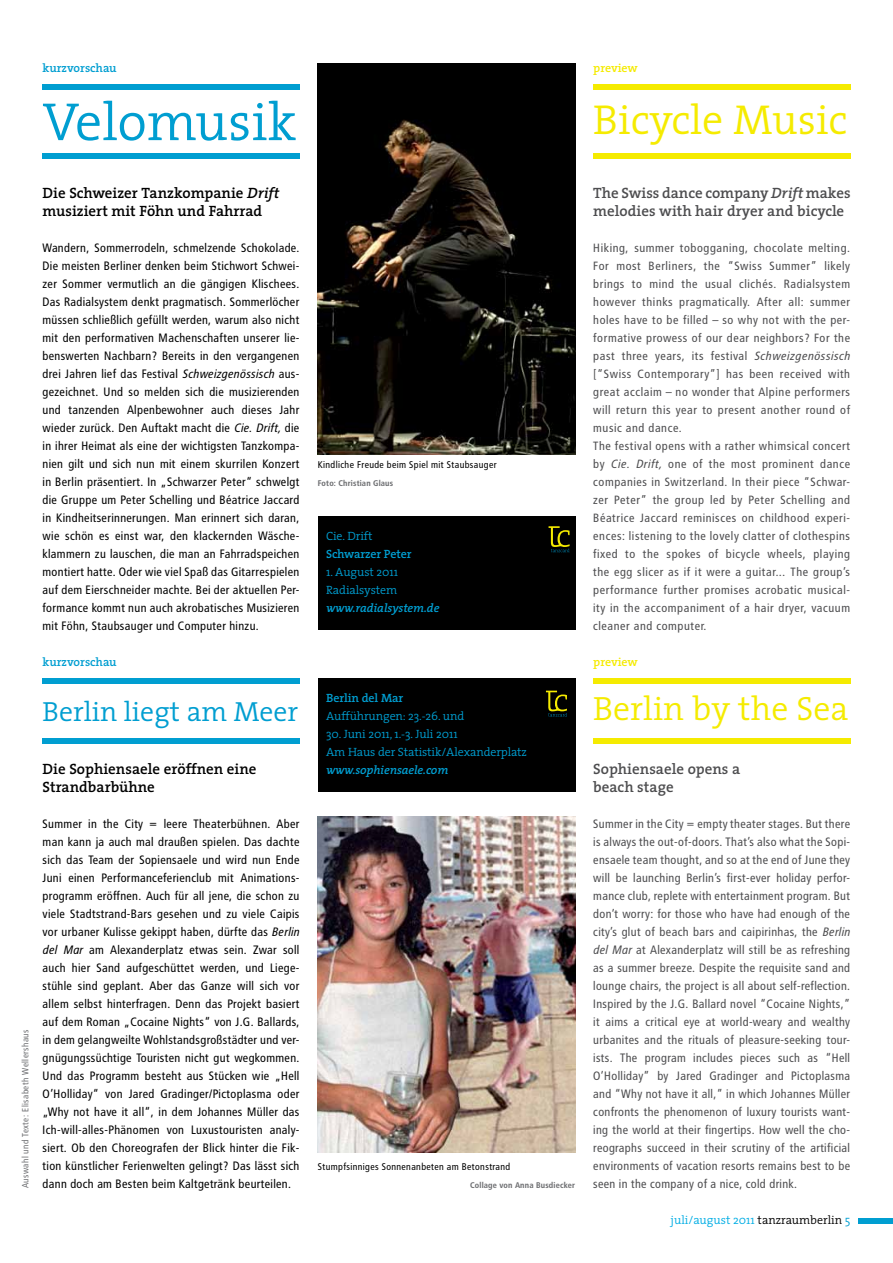
<style>
.page{position:relative;width:893px;height:1263px;background:#fff}
.page>*{position:absolute;margin:0;border:0;box-sizing:border-box;transform-origin:0 0}
.t1{font:300 54px "The Serif";color:#009ed1}
.t2{font:300 42px "The Serif";color:#f5eb00}
.t3{font:300 33.75px "The Serif";color:#f5eb00}
.t4{font:300 27.75px "The Serif";color:#009ed1}
.t5{font:600 15px/18px "The Serif";color:#000}
.t6{font:600 15px/18px "The Serif";color:#4d4d4f}
.t7{font:12.15px/18px "Transit Print OT";letter-spacing:-.01em;color:#000;text-align:justify}
.t8{font:12.15px/18px "Transit Print OT";letter-spacing:-.01em;color:#4d4d4f;text-align:justify}
.t9{font:12px/18px "Transit Print OT";letter-spacing:.01em;color:#4d4d4f}
.t10{font:300 12px/18px "The Serif";letter-spacing:-.01em;color:#009ed1}
.t11{font:600 12px "The Serif";letter-spacing:-.01em;color:#009ed1}
.t12{font:italic 600 12px "The Serif";letter-spacing:-.01em;color:#009ed1}
.t13{font:300 12px "The Serif";color:#00ade4}
.t14{font:600 12px "The Serif";color:#f5eb00}
.t15{font:9.75px "Transit Print OT";color:#000}
.t16{font:9px "Transit Print OT";letter-spacing:.01em;color:#6d6e71}
.t17{font:8.25px "Transit Print OT Bld";color:#6d6e71}
.s1{font-style:italic}
.s2{color:#000}
.s3{color:#009ed1}
</style>
<div class="page">
<div style="left:858px;top:1218px;width:35px;height:6px;background:#009ed1"></div>
<img style="left:318px;top:64px;width:257px;height:390px">
<div style="left:318px;top:517px;width:257px;height:113px;background:#000"></div>
<div style="left:318px;top:678px;width:257px;height:114px;background:#000"></div>
<svg style="left:549px;top:526px;width:21px;height:26px"></svg>
<svg style="left:546px;top:691px;width:21px;height:26px"></svg>
<img style="left:318px;top:816px;width:257px;height:336px">
<div style="left:43px;top:153px;width:257px;height:5px;background:#009ed1"></div>
<div style="left:43px;top:84px;width:257px;height:6px;background:#009ed1"></div>
<div style="left:593px;top:153px;width:257px;height:5px;background:#f5eb00"></div>
<div style="left:593px;top:84px;width:257px;height:6px;background:#f5eb00"></div>
<div style="left:43px;top:738px;width:257px;height:5px;background:#009ed1"></div>
<div style="left:593px;top:738px;width:257px;height:6px;background:#f5eb00"></div>
<div style="left:43px;top:678px;width:257px;height:6px;background:#009ed1"></div>
<div style="left:593px;top:679px;width:257px;height:5px;background:#f5eb00"></div>
<p class="t11" style="left:43px;top:58px;width:76px">kurzvorschau</p>
<h1 class="t1" style="left:43px;top:77px;width:256px">Velomusik</h1>
<p class="t14" style="left:593px;top:58px;width:46px">preview</p>
<h2 class="t2" style="left:593px;top:85px;width:256px">Bicycle Music</h2>
<p class="t16" style="left:20px;top:1188px;width:160px;rotate:-90deg">Auswahl und Texte: Elisabeth Wellershaus</p>
<p class="t5" style="left:43px;top:184px;width:238px">Die Schweizer Tanzkompanie <span class="s1">Drift </span>musiziert mit Föhn und Fahrrad</p>
<p class="t7" style="left:43px;top:239px;width:259px">Wandern, Sommerrodeln, schmelzende Schokolade.<br>Die meisten Berliner denken beim Stichwort Schwei&shy;zer Sommer vermutlich an die gängigen Klischees.<br>Das Radialsystem denkt pragmatisch. Sommerlöcher müssen schließlich gefüllt werden, warum also nicht mit den performativen Machenschaften unserer lie&shy;benswerten Nachbarn? Bereits in den vergangenen drei Jahren lief das Festival <span class="s1">Schweizgenössisch</span> aus&shy;gezeichnet. Und so melden sich die musizierenden und tanzenden Alpenbewohner auch dieses Jahr wieder zurück. Den Auftakt macht die <span class="s1">Cie. Drift,</span> die in ihrer Heimat als eine der wichtigsten Tanzkompa&shy;nien gilt und sich nun mit einem skurrilen Konzert in Berlin präsentiert. In „Schwarzer Peter“ schwelgt die Gruppe um Peter Schelling und Béatrice Jaccard in Kindheitserinnerungen. Man erinnert sich daran, wie schön es einst war, den klackernden Wäsche&shy;klammern zu lauschen, die man an Fahrradspeichen montiert hatte. Oder wie viel Spaß das Gitarrespielen auf dem Eierschneider machte. Bei der aktuellen Per&shy;formance kommt nun auch akrobatisches Musizieren mit Föhn, Staubsauger und Computer hinzu.</p>
<p class="t15" style="left:318px;top:459px;width:181px">Kindliche Freude beim Spiel mit Staubsauger</p>
<p class="t17" style="left:318px;top:478px;width:77px">Foto: Christian Glaus</p>
<p class="t10" style="left:326px;top:527px;width:48px">Cie. Drift</p>
<p class="t11" style="left:326px;top:544px;width:87px">Schwarzer Peter</p>
<p class="t10" style="left:326px;top:563px;width:73px">1. August 2011<br>Radialsystem</p>
<p class="t12" style="left:326px;top:598px;width:115px">www.radialsystem.de</p>
<p class="t6" style="left:593px;top:184px;width:259px">The Swiss dance company <span class="s1">Drift</span> makes melodies with hair dryer and bicycle</p>
<p class="t9" style="left:593px;top:239px;width:259px">Hiking, summer tobogganing, chocolate melting.<br>For most Berliners, the “Swiss Summer” likely brings to mind the usual clichés. Radialsystem however thinks pragmatically. After all: summer holes have to be filled – so why not with the per&shy;formative prowess of our dear neighbors? For the past three years, its festival <span class="s1">Schweizgenössisch </span>[“Swiss Contemporary”] has been received with great acclaim – no wonder that Alpine performers will return this year to present another round of music and dance.<br>The festival opens with a rather whimsical concert by <span class="s1">Cie. Drift,</span> one of the most prominent dance companies in Switzerland. In their piece “Schwar&shy;zer Peter” the group led by Peter Schelling and Béatrice Jaccard reminisces on childhood experi&shy;ences: listening to the lovely clatter of clothespins fixed to the spokes of bicycle wheels, playing the egg slicer as if it were a guitar… The group’s performance further promises acrobatic musical&shy;ity in the accompaniment of a hair dryer, vacuum cleaner and computer.</p>
<p class="t11" style="left:43px;top:652px;width:76px">kurzvorschau</p>
<p class="t14" style="left:593px;top:652px;width:46px">preview</p>
<h3 class="t4" style="left:43px;top:688px;width:257px">Berlin liegt am Meer</h3>
<p class="t5" style="left:43px;top:760px;width:215px">Die Sophiensaele eröffnen eine<br>Strandbarbühne</p>
<p class="t11" style="left:326px;top:688px;width:79px">Berlin del Mar</p>
<p class="t10" style="left:326px;top:707px;width:140px">Aufführungen: 23.-26. und</p>
<p class="t10" style="left:326px;top:725px;width:202px">30. Juni 2011, 1.-3. Juli 2011<br>Am Haus der Statistik/Alexanderplatz</p>
<p class="t12" style="left:326px;top:760px;width:124px">www.sophiensaele.com</p>
<h3 class="t3" style="left:593px;top:681px;width:257px">Berlin by the Sea</h3>
<p class="t6" style="left:593px;top:760px;width:149px">Sophiensaele opens a beach stage</p>
<p class="t7" style="left:43px;top:815px;width:259px">Summer in the City = leere Theaterbühnen. Aber man kann ja auch mal draußen spielen. Das dachte sich das Team der Sopiensaele und wird nun Ende Juni einen Performanceferienclub mit Animations&shy;programm eröffnen. Auch für all jene, die schon zu viele Stadtstrand-Bars gesehen und zu viele Caipis vor urbaner Kulisse gekippt haben, dürfte das <span class="s1">Berlin del Mar</span> am Alexanderplatz etwas sein. Zwar soll auch hier Sand aufgeschüttet werden, und Liege&shy;stühle sind geplant. Aber das Ganze will sich vor allem selbst hinterfragen. Denn das Projekt basiert auf dem Roman „Cocaine Nights“ von J.G. Ballards, in dem gelangweilte Wohlstandsgroßstädter und ver&shy;gnügungssüchtige Touristen nicht gut wegkommen.<br>Und das Programm besteht aus Stücken wie „Hell O’Holliday“ von Jared Gradinger/Pictoplasma oder „Why not have it all“, in dem Johannes Müller das Ich-will-alles-Phänomen von Luxustouristen analy&shy;siert. Ob den Choreografen der Blick hinter die Fik&shy;tion künstlicher Ferienwelten gelingt? Das lässt sich dann doch am Besten beim Kaltgetränk beurteilen.</p>
<p class="t8" style="left:593px;top:815px;width:259px">Summer in the City = empty theater stages. But there is always the out-of-doors. That’s also what the Sopi&shy;ensaele team thought, and so at the end of June they will be launching Berlin’s first-ever holiday perfor&shy;mance club, replete with entertainment program. But don’t worry: for those who have had enough of the city’s glut of beach bars and caipirinhas, the <span class="s1">Berlin del Mar</span> at Alexanderplatz will still be as refreshing as a summer breeze. Despite the requisite sand and lounge chairs, the project is all about self-reflection.<br>Inspired by the J.G. Ballard novel “Cocaine Nights,” it aims a critical eye at world-weary and wealthy urbanites and the rituals of pleasure-seeking tour&shy;ists. The program includes pieces such as “Hell O’Holliday” by Jared Gradinger and Pictoplasma and “Why not have it all,” in which Johannes Müller confronts the phenomenon of luxury tourists want&shy;ing the world at their fingertips. How well the cho&shy;reographs succeed in their scrutiny of the artificial environments of vacation resorts remains best to be seen in the company of a nice, cold drink.</p>
<p class="t15" style="left:318px;top:1161px;width:194px">Stumpfsinniges Sonnenanbeten am Betonstrand</p>
<p class="t17" style="left:470px;top:1180px;width:107px">Collage von Anna Busdiecker</p>
<p class="t13" style="left:671px;top:1210px;width:181px">juli/august 2011 <span class="s2">tanzraumberlin</span> <span class="s3">5</span></p>
</div>
